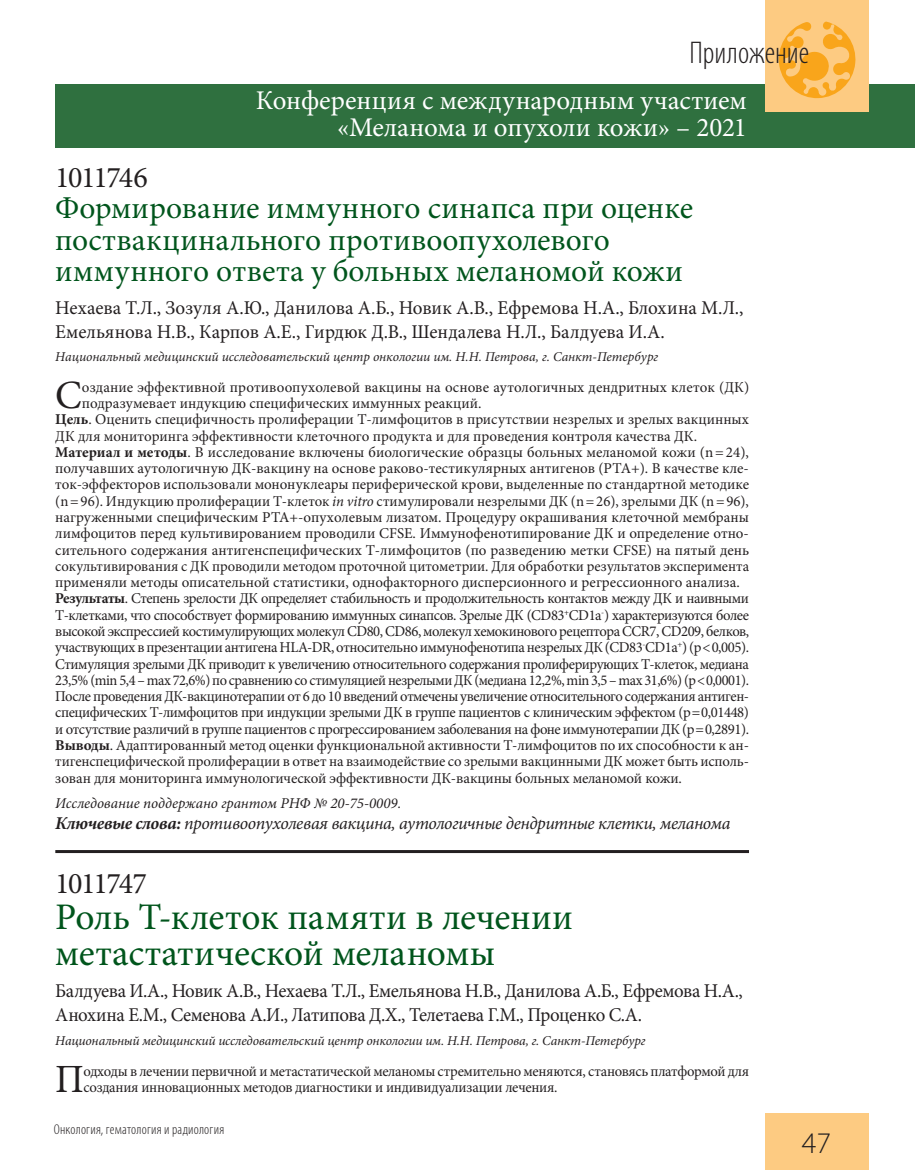
<style>
.page{position:relative;width:915px;height:1170px;background:#fff}
.page>*{position:absolute;margin:0;border:0;box-sizing:border-box;transform-origin:0 0}
.t1{font:40.05px "Minion Pro";color:#231f20}
.t2{font:37.5px/36px "Minion Pro";color:#00551c}
.t3{font:31.5px/31.5px "Minion Pro";letter-spacing:.005em;color:#00551c}
.t4{font:300 condensed 31.5px "Myriad Pro";color:#231f20}
.t5{font:30px "Minion Pro";letter-spacing:-.05em;color:#231f20}
.t6{font:300 30px "Myriad Pro";color:#231f20}
.t7{font:27px/27px "Minion Pro";color:#fff;text-align:right}
.t8{font:19.5px/24px "Minion Pro";letter-spacing:-.01em;color:#231f20}
.t9{font:italic 18px "Minion Pro";letter-spacing:-.025em;color:#231f20}
.t10{font:15px/16.2px "Minion Pro";letter-spacing:-.01em;color:#231f20}
.t11{font:15px "Minion Pro";letter-spacing:-.03em;color:#231f20}
.t12{font:15px "Minion Pro";letter-spacing:-.03em;color:#231f20;scale:.96 1}
.t13{font:italic 15px "Minion Pro";letter-spacing:-.005em;color:#231f20}
.t14{font:300 condensed 14.25px "Myriad Pro";letter-spacing:.015em;color:#231f20}
.t15{font:italic 13.5px "Minion Pro";letter-spacing:-.01em;color:#231f20}
.s1{font-weight:700}
.s2{font-style:italic}
</style>
<div class="page">
<div style="left:55px;top:84px;width:859px;height:63px;background:#2f703f"></div>
<div style="left:764px;top:1113px;width:103px;height:56px;background:#fdcb82"></div>
<div style="left:764px;top:0;width:103px;height:111px;background:#fdcb82"></div>
<svg style="left:778px;top:22px;width:78px;height:77px"></svg>
<hr style="left:55px;top:850px;width:693px;height:3px;background:#231f20">
<h3 class="t4" style="left:689px;top:34px;width:121px">Приложение</h3>
<h3 class="t7" style="left:256px;top:87px;width:492px">Конференция с международным участием «Меланома и опухоли кожи» – 2021</h3>
<h3 class="t5" style="left:55px;top:157px;width:94px">1011746</h3>
<h3 class="t3" style="left:55px;top:192px;width:639px">Формирование иммунного синапса при оценке поствакцинального противоопухолевого иммунного ответа у больных меланомой кожи</h3>
<h3 class="t8" style="left:55px;top:295px;width:689px">Нехаева Т.Л., Зозуля А.Ю., Данилова А.Б., Новик А.В., Ефремова Н.А., Блохина М.Л.,<br>Емельянова Н.В., Карпов А.Е., Гирдюк Д.В., Шендалева Н.Л., Балдуева И.А.</h3>
<p class="t15" style="left:55px;top:348px;width:604px">Национальный медицинский исследовательский центр онкологии им. Н.Н. Петрова, г. Санкт-Петербург</p>
<h1 class="t1" style="left:55px;top:368px;width:28px">С</h1>
<p class="t10" style="left:82px;top:379px;width:668px">оздание эффективной противоопухолевой вакцины на основе аутологичных дендритных клеток (ДК)</p>
<p class="t10" style="left:82px;top:395px;width:401px">подразумевает индукцию специфических иммунных реакций.</p>
<p class="t10" style="left:55px;top:411px;width:695px"><span class="s1">Цель</span>. Оценить специфичность пролиферации Т-лимфоцитов в присутствии незрелых и зрелых вакцинных</p>
<p class="t10" style="left:55px;top:427px;width:643px">ДК для мониторинга эффективности клеточного продукта и для проведения контроля качества ДК.</p>
<p class="t10" style="left:55px;top:444px;width:695px"><span class="s1">Материал и методы</span>. В исследование включены биологические образцы больных меланомой кожи (n=24),</p>
<p class="t10" style="left:55px;top:460px;width:695px">получавших аутологичную ДК-вакцину на основе раково-тестикулярных антигенов (РТА+). В качестве кле-</p>
<p class="t10" style="left:55px;top:476px;width:695px">ток-эффекторов использовали мононуклеары периферической крови, выделенные по стандартной методике</p>
<p class="t10" style="left:55px;top:493px;width:695px">(n=96). Индукцию пролиферации Т-клеток <span class="s2">in vitro</span> стимулировали незрелыми ДК (n=26), зрелыми ДК (n=96),</p>
<p class="t10" style="left:55px;top:509px;width:695px">нагруженными специфическим РТА+-опухолевым лизатом. Процедуру окрашивания клеточной мембраны</p>
<p class="t10" style="left:55px;top:525px;width:695px">лимфоцитов перед культивированием проводили CFSE. Иммунофенотипирование ДК и определение отно-</p>
<p class="t10" style="left:55px;top:541px;width:695px">сительного содержания антигенспецифических Т-лимфоцитов (по разведению метки CFSE) на пятый день</p>
<p class="t10" style="left:55px;top:558px;width:695px">сокультивирования с ДК проводили методом проточной цитометрии. Для обработки результатов эксперимента</p>
<p class="t10" style="left:55px;top:574px;width:685px">применяли методы описательной статистики, однофакторного дисперсионного и регрессионного анализа.</p>
<p class="t11" style="left:55px;top:588px;width:695px"><span class="s1">Результаты</span>. Степень зрелости ДК определяет стабильность и продолжительность контактов между ДК и наивными</p>
<p class="t11" style="left:55px;top:604px;width:695px">Т-клетками, что способствует формированию иммунных синапсов. Зрелые ДК (CD83<sup>+</sup>CD1a<sup>-</sup>) характеризуются более</p>
<p class="t11" style="left:55px;top:621px;width:695px">высокой экспрессией костимулирующих молекул CD80, CD86, молекул хемокинового рецептора CCR7, CD209, белков,</p>
<p class="t11" style="left:55px;top:637px;width:695px">участвующих в презентации антигена HLA-DR, относительно иммунофенотипа незрелых ДК (CD83<sup>-</sup>CD1a<sup>+</sup>) (р&lt;0,005).</p>
<p class="t11" style="left:55px;top:653px;width:695px">Стимуляция зрелыми ДК приводит к увеличению относительного содержания пролиферирующих Т-клеток, медиана</p>
<p class="t12" style="left:55px;top:670px;width:723px">23,5% (min 5,4 – max 72,6%) по сравнению со стимуляцией незрелыми ДК (медиана 12,2%, min 3,5 – max 31,6%) (р&lt;0,0001).</p>
<p class="t11" style="left:55px;top:686px;width:695px">После проведения ДК-вакцинотерапии от 6 до 10 введений отмечены увеличение относительного содержания антиген-</p>
<p class="t11" style="left:55px;top:702px;width:695px">специфических Т-лимфоцитов при индукции зрелыми ДК в группе пациентов с клиническим эффектом (р=0,01448)</p>
<p class="t11" style="left:55px;top:718px;width:695px">и отсутствие различий в группе пациентов с прогрессированием заболевания на фоне иммунотерапии ДК (р=0,2891).</p>
<p class="t10" style="left:55px;top:737px;width:695px"><span class="s1">Выводы</span>. Адаптированный метод оценки функциональной активности Т-лимфоцитов по их способности к ан-</p>
<p class="t10" style="left:55px;top:753px;width:695px">тигенспецифической пролиферации в ответ на взаимодействие со зрелыми вакцинными ДК может быть исполь-</p>
<p class="t10" style="left:55px;top:769px;width:628px">зован для мониторинга иммунологической эффективности ДК-вакцины больных меланомой кожи.</p>
<p class="t13" style="left:55px;top:792px;width:347px">Исследование поддержано грантом РНФ № 20-75-0009.</p>
<p class="t9" style="left:55px;top:810px;width:676px"><span class="s1">Ключевые слова:</span> противоопухолевая вакцина, аутологичные дендритные клетки, меланома</p>
<h3 class="t5" style="left:55px;top:862px;width:93px">1011747</h3>
<h2 class="t2" style="left:55px;top:898px;width:519px">Роль Т-клеток памяти в лечении метастатической меланомы</h2>
<h3 class="t8" style="left:55px;top:978px;width:688px">Балдуева И.А., Новик А.В., Нехаева Т.Л., Емельянова Н.В., Данилова А.Б., Ефремова Н.А.,<br>Анохина Е.М., Семенова А.И., Латипова Д.Х., Телетаева Г.М., Проценко С.А.</h3>
<p class="t15" style="left:55px;top:1031px;width:591px">Национальный медицинский исследовательский центр онкологии им. Н.Н. Петрова, г. Санкт-Петербург</p>
<h1 class="t1" style="left:55px;top:1052px;width:30px">П</h1>
<p class="t10" style="left:83px;top:1062px;width:667px">одходы в лечении первичной и метастатической меланомы стремительно меняются, становясь платформой для создания инновационных методов диагностики и индивидуализации лечения.</p>
<p class="t14" style="left:54px;top:1120px;width:172px">Онкология, гематология и радиология</p>
<h3 class="t6" style="left:801px;top:1125px;width:31px">47</h3>
</div>
